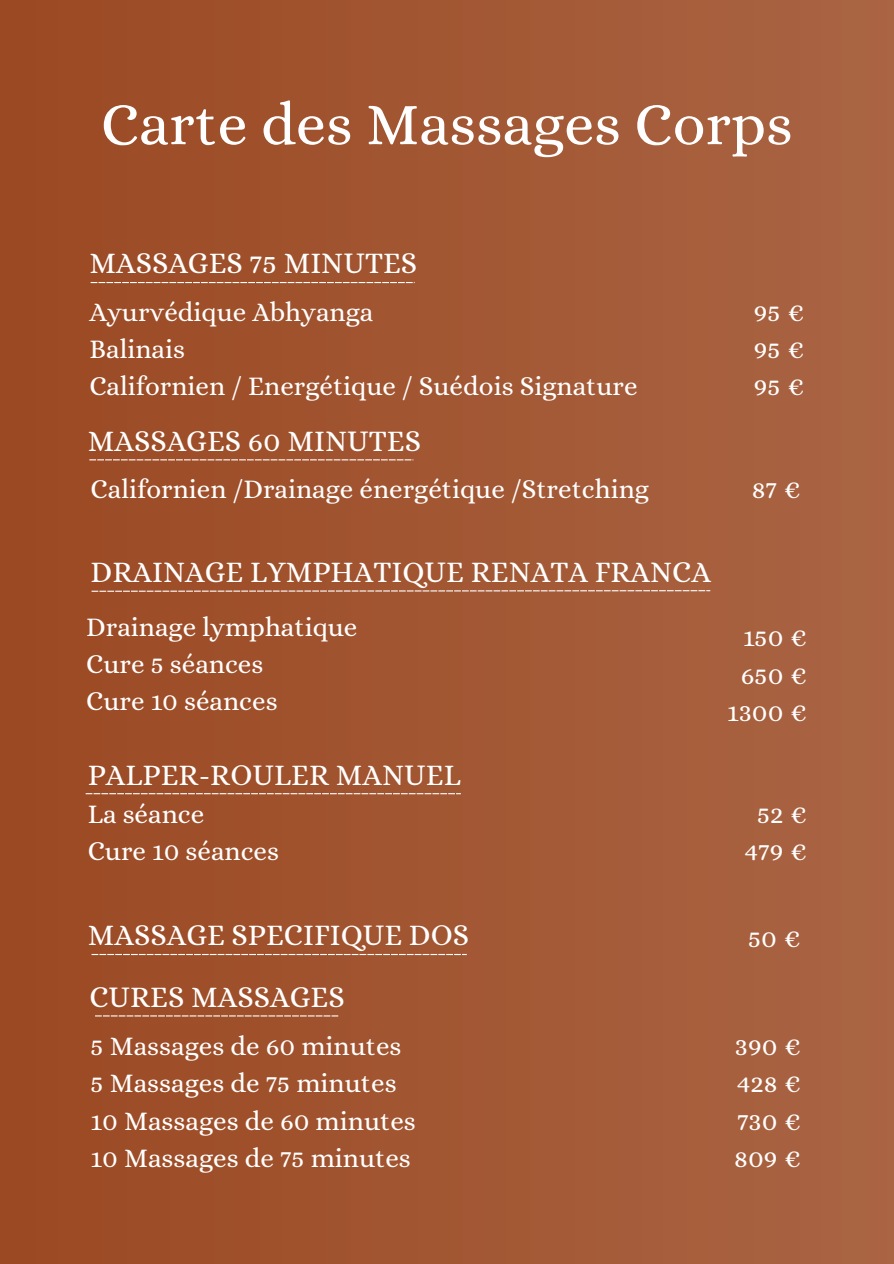
<style>
.page{position:relative;width:894px;height:1264px;background:#fff}
.page>*{position:absolute;margin:0;border:0;box-sizing:border-box;transform-origin:0 0}
.t1{font:60px "Alice";color:#fff}
.t2{font:30px "Alice";color:#fff}
.t3{font:27px "Alice";color:#fff}
</style>
<div class="page">
<div style="left:0;top:0;width:893px;height:1263px;background:linear-gradient(to right,#9b4922,#aa6544)"></div>
<svg style="left:91px;top:953px;width:375px;height:2px"></svg>
<svg style="left:95px;top:1015px;width:243px;height:1px"></svg>
<svg style="left:91px;top:282px;width:323px;height:1px"></svg>
<svg style="left:89px;top:459px;width:324px;height:1px"></svg>
<svg style="left:91px;top:590px;width:619px;height:2px"></svg>
<svg style="left:86px;top:793px;width:375px;height:1px"></svg>
<h1 class="t1" style="left:101px;top:90px;width:693px">Carte des Massages Corps</h1>
<p class="t2" style="left:89px;top:245px;width:329px">MASSAGES 75 MINUTES</p>
<h2 class="t3" style="left:89px;top:296px;width:285px">Ayurvédique Abhyanga</h2>
<p class="t3" style="left:89px;top:333px;width:97px">Balinais</p>
<p class="t3" style="left:89px;top:371px;width:549px">Californien / Energétique / Suédois Signature</p>
<h2 class="t2" style="left:88px;top:424px;width:335px">MASSAGES 60 MINUTES</h2>
<p class="t3" style="left:91px;top:473px;width:559px">Californien /Drainage énergétique /Stretching</p>
<p class="t3" style="left:753px;top:296px;width:52px">95 €</p>
<h2 class="t3" style="left:753px;top:333px;width:52px">95 €</h2>
<p class="t3" style="left:753px;top:371px;width:52px">95 €</p>
<p class="t3" style="left:751px;top:473px;width:50px">87 €</p>
<p class="t2" style="left:90px;top:555px;width:622px">DRAINAGE LYMPHATIQUE RENATA FRANCA</p>
<p class="t3" style="left:86px;top:611px;width:273px">Drainage lymphatique</p>
<p class="t3" style="left:86px;top:648px;width:179px">Cure 5 séances</p>
<p class="t3" style="left:86px;top:685px;width:193px">Cure 10 séances</p>
<p class="t3" style="left:742px;top:622px;width:66px">150 €</p>
<p class="t3" style="left:740px;top:659px;width:68px">650 €</p>
<p class="t3" style="left:727px;top:696px;width:81px">1300 €</p>
<p class="t2" style="left:88px;top:757px;width:374px">PALPER-ROULER MANUEL</p>
<p class="t3" style="left:88px;top:798px;width:118px">La séance</p>
<p class="t3" style="left:88px;top:835px;width:193px">Cure 10 séances</p>
<h2 class="t3" style="left:757px;top:798px;width:51px">52 €</h2>
<h2 class="t3" style="left:744px;top:835px;width:64px">479 €</h2>
<p class="t2" style="left:88px;top:917px;width:383px">MASSAGE SPECIFIQUE DOS</p>
<p class="t2" style="left:89px;top:979px;width:257px">CURES MASSAGES</p>
<p class="t3" style="left:91px;top:1030px;width:312px">5 Massages de 60 minutes</p>
<p class="t3" style="left:91px;top:1067px;width:307px">5 Massages de 75 minutes</p>
<h2 class="t3" style="left:91px;top:1104px;width:326px">10 Massages de 60 minutes</h2>
<p class="t3" style="left:91px;top:1142px;width:322px">10 Massages de 75 minutes</p>
<p class="t3" style="left:748px;top:922px;width:54px">50 €</p>
<p class="t3" style="left:734px;top:1030px;width:68px">390 €</p>
<p class="t3" style="left:736px;top:1067px;width:66px">428 €</p>
<p class="t3" style="left:736px;top:1104px;width:66px">730 €</p>
<p class="t3" style="left:734px;top:1142px;width:68px">809 €</p>
</div>
